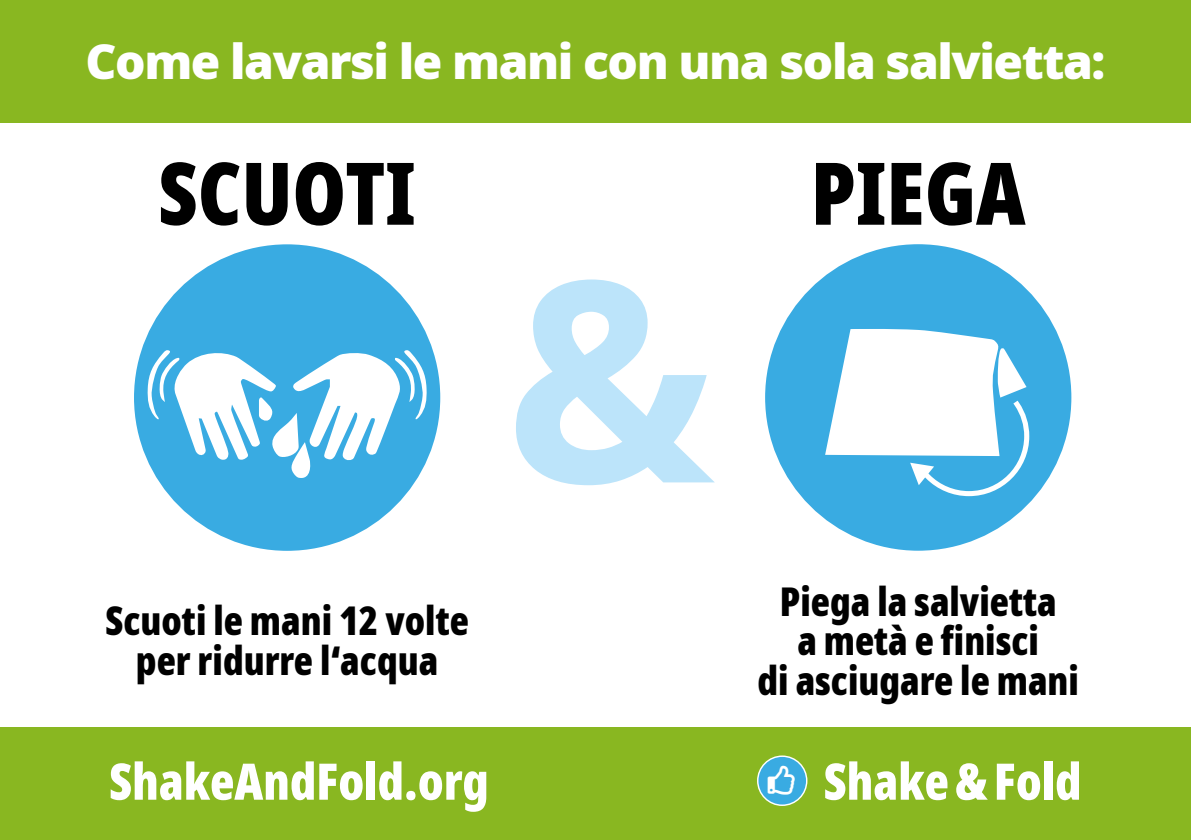
<style>
.page{position:relative;width:1191px;height:840px;background:#fff}
.page>*{position:absolute;margin:0;border:0;box-sizing:border-box;transform-origin:0 0}
.t1{font:700 280px "Noto Sans";color:#bce4fa}
.t2{font:900 extra-condensed 86.4px "Noto Sans";color:#000}
.t3{font:900 extra-condensed 50.4px "Noto Sans";color:#fff}
.t4{font:900 48px "Noto Sans";letter-spacing:-.03em;color:#fff}
.t5{font:900 extra-condensed 39.6px/39.6px "Noto Sans";color:#000;text-align:center}
</style>
<div class="page">
<div style="left:134px;top:244px;width:306px;height:306px;background:#39abe2;border-radius:50%"></div>
<div style="left:0;top:0;width:1191px;height:122px;background:#89b721"></div>
<div style="left:0;top:726px;width:1191px;height:113px;background:#89b721"></div>
<svg style="left:147px;top:350px;width:280px;height:130px"></svg>
<svg style="left:765px;top:244px;width:306px;height:306px;fill:#39abe2"></svg>
<svg style="left:910px;top:400px;width:119px;height:96px"></svg>
<div style="left:757px;top:755px;width:49px;height:49px;background:#39abe2;border-radius:50%"></div>
<div style="left:757px;top:755px;width:50px;height:50px;border:1px solid #fff;border-radius:50%"></div>
<p class="t4" style="left:85px;top:25px;width:1021px">Come lavarsi le mani con una sola salvietta:</p>
<p class="t2" style="left:158px;top:128px;width:259px">SCUOTI</p>
<p class="t2" style="left:811px;top:128px;width:216px">PIEGA</p>
<p class="t5" style="left:105px;top:601px;width:365px">Scuoti le mani 12 volte per ridurre l‘acqua</p>
<p class="t1" style="left:505px;top:183px;width:211px">&amp;</p>
<p class="t5" style="left:757px;top:581px;width:323px">Piega la salvietta<br>a metà e finisci<br>di asciugare le mani</p>
<p class="t3" style="left:109px;top:743px;width:381px">ShakeAndFold.org</p>
<p class="t3" style="left:823px;top:743px;width:259px">Shake&amp;Fold</p>
</div>
